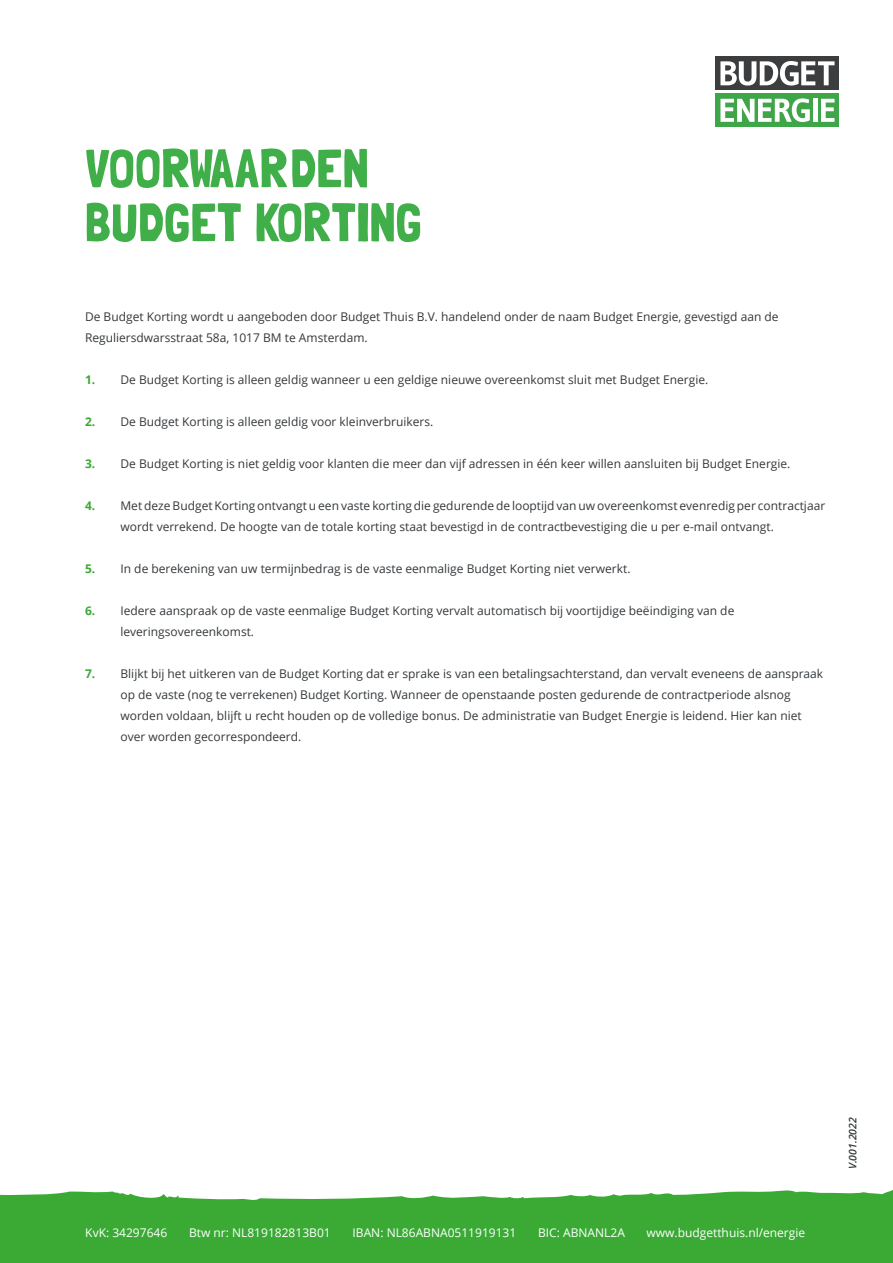
<style>
.page{position:relative;width:893px;height:1263px;background:#fff}
.page>*{position:absolute;margin:0;border:0;box-sizing:border-box;transform-origin:0 0}
.t1{font:54px/54px "Londrina Solid";color:#40af49}
.Standaard_alinea{font:12px/21px "Open Sans";color:#34383b}
.t2{font:12px "Open Sans";color:#fff}
.Standaard_alinea-2{font:700 12px "Open Sans";color:#3aaa35}
.t3{font:italic 600 10.5px "Open Sans";color:#34383b}
.s1{font-style:inherit}
</style>
<div class="page">
<svg style="left:17px;top:1189px;width:876px;height:74px;background:#4bb147"></svg>
<svg style="left:0;top:1194px;width:17px;height:69px"></svg>
<div style="left:715px;top:94px;width:124px;height:33px;background:#3ea648"></div>
<div style="left:715px;top:56px;width:124px;height:34px;background:#3c3d3f"></div>
<svg style="left:720px;top:61px;width:114px;height:25px"></svg>
<svg style="left:720px;top:98px;width:90px;height:24px"></svg>
<div style="left:813px;top:99px;width:5px;height:23px;background:#fff"></div>
<svg style="left:821px;top:99px;width:13px;height:23px"></svg>
<p class="t1" style="left:85px;top:141px;width:338px">VOORWAARDEN<br>BUDGET KORTING</p>
<p class="Standaard_alinea" style="left:85px;top:306px;width:695px">De Budget Korting wordt u aangeboden door Budget Thuis B.V. handelend onder de naam Budget Energie, gevestigd aan de<br>Reguliersdwarsstraat 58<span class="s1">a</span>, 1017 BM te Amsterdam.</p>
<p class="Standaard_alinea" style="left:120px;top:369px;width:589px">De Budget Korting is alleen geldig wanneer u een geldige nieuwe overeenkomst sluit met Budget Energie.</p>
<p class="Standaard_alinea" style="left:120px;top:411px;width:314px">De Budget Korting is alleen geldig voor kleinverbruikers.</p>
<p class="Standaard_alinea" style="left:120px;top:453px;width:671px">De Budget Korting is niet geldig voor klanten die meer dan vijf adressen in één keer willen aansluiten bij Budget Energie.</p>
<p class="Standaard_alinea" style="left:120px;top:495px;width:706px">Met deze Budget Korting ontvangt u een vaste korting die gedurende de looptijd van uw overeenkomst evenredig per contractjaar wordt verrekend. De hoogte van de totale korting staat bevestigd in de contractbevestiging die u per e-mail ontvangt.</p>
<p class="Standaard_alinea" style="left:120px;top:558px;width:512px">In de berekening van uw termijnbedrag is de vaste eenmalige Budget Korting niet verwerkt.</p>
<p class="Standaard_alinea" style="left:120px;top:600px;width:615px">Iedere aanspraak op de vaste eenmalige Budget Korting vervalt automatisch bij voortijdige beëindiging van de leveringsovereenkomst.</p>
<p class="Standaard_alinea" style="left:120px;top:663px;width:704px">Blijkt bij het uitkeren van de Budget Korting dat er sprake is van een betalingsachterstand, dan vervalt eveneens de aanspraak</p>
<p class="Standaard_alinea" style="left:120px;top:684px;width:683px">op de vaste (nog te verrekenen) Budget Korting. Wanneer de openstaande posten gedurende de contractperiode alsnog worden voldaan, blijft u recht houden op de volledige bonus. De administratie van Budget Energie is leidend. Hier kan niet over worden gecorrespondeerd.</p>
<p class="Standaard_alinea-2" style="left:85px;top:371px;width:12px">1.</p>
<p class="Standaard_alinea-2" style="left:85px;top:413px;width:12px">2.</p>
<p class="Standaard_alinea-2" style="left:85px;top:455px;width:12px">3.</p>
<p class="Standaard_alinea-2" style="left:85px;top:497px;width:12px">4.</p>
<p class="Standaard_alinea-2" style="left:85px;top:560px;width:12px">5.</p>
<p class="Standaard_alinea-2" style="left:85px;top:602px;width:12px">6.</p>
<p class="Standaard_alinea-2" style="left:85px;top:665px;width:12px">7.</p>
<p class="t2" style="left:85px;top:1225px;width:83px">KvK: 34297646</p>
<p class="t2" style="left:189px;top:1225px;width:143px">Btw nr: NL819182813B01</p>
<p class="t2" style="left:353px;top:1225px;width:165px">IBAN: NL86ABNA0511919131</p>
<p class="t2" style="left:538px;top:1225px;width:88px">BIC: ABNANL2A</p>
<p class="t2" style="left:647px;top:1225px;width:160px">www.budgetthuis.nl/energie</p>
<p class="t3" style="left:845px;top:1169px;width:54px;rotate:-90deg">V.001.2022</p>
<p class="t3" style="left:845px;top:1149px;width:7px;rotate:-90deg">2</p>
</div>
